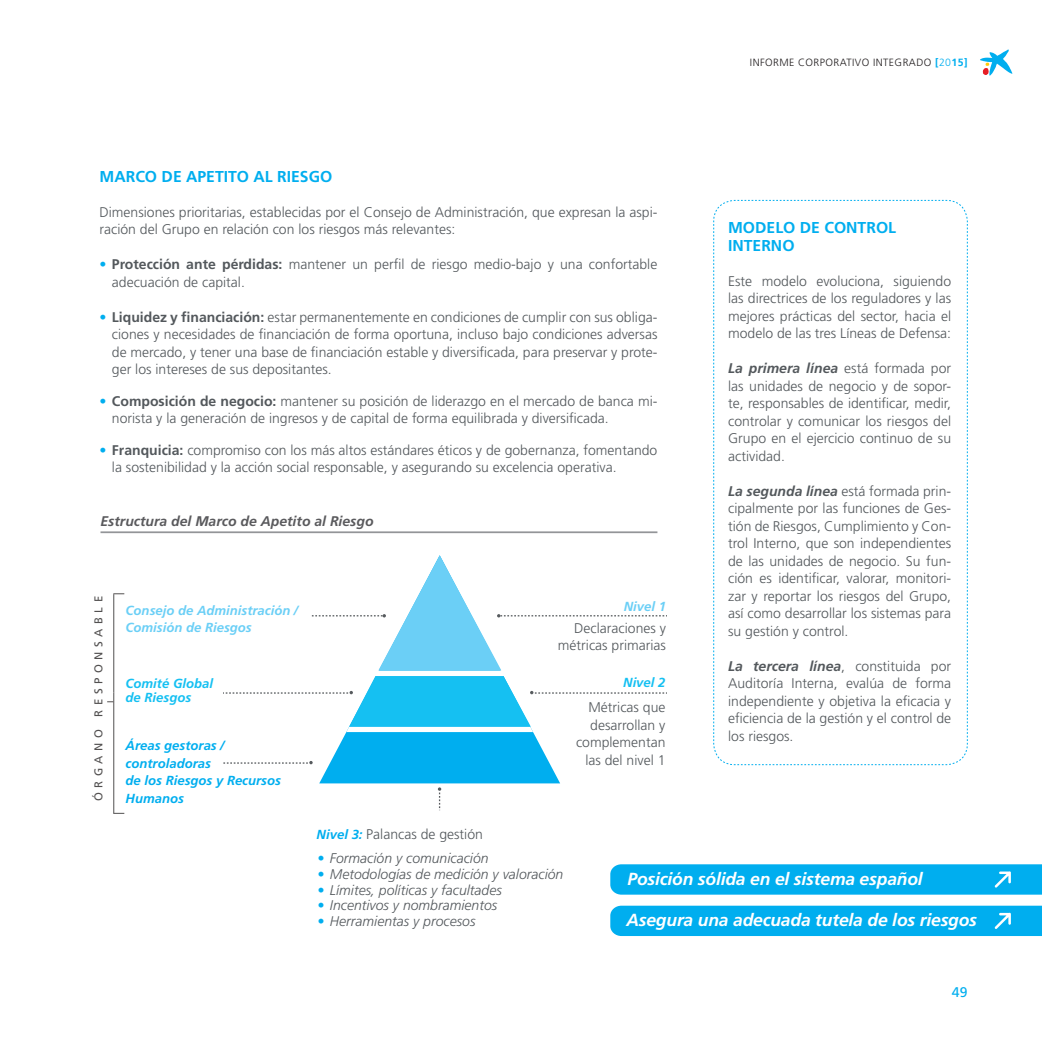
<style>
.page{position:relative;width:1042px;height:1042px;background:#fff}
.page>*{position:absolute;margin:0;border:0;box-sizing:border-box;transform-origin:0 0}
.t1{font:italic 700 17.5px "Frutiger LT Std";letter-spacing:-.01em;color:#fff}
.t2{font:700 15.75px "Frutiger LT Std";color:#00aeef}
.Text_Esp{font:300 14px/17.5px "Frutiger LT Std";color:#53585c;text-align:justify}
.t3{font:italic 300 14px "Frutiger LT Std";color:#53585c}
.Títol_gràfics{font:italic 700 14px "Frutiger LT Std";color:#5a5a5d}
.t4{font:14px "Frutiger LT Std";color:#00aeef}
.t5{font:italic 700 13.12px/17.5px "Frutiger LT Std";color:#00aeef}
.t6{font:italic 700 13.12px "Frutiger LT Std";color:#6bcff6}
.t7{font:italic 700 13.12px "Frutiger LT Std";color:#15c0f2}
.t8{font:11.38px "Frutiger LT Std";letter-spacing:.4em;color:#525050}
.t9{font:300 10.5px "Frutiger LT Std";letter-spacing:.04em;color:#231f20}
.s1{font-weight:700;color:#00aeef}
.s2{font-weight:700}
.s3{color:#00aeef}
.s4{font-weight:700;font-style:italic}
.s5{font-weight:700;font-style:italic;font-size:13.12px;color:#00aeef}
</style>
<div class="page">
<svg style="left:980px;top:50px;width:32px;height:26px"></svg>
<div style="left:319px;top:765px;width:241px;height:18px;background:#00aeef"></div>
<svg style="left:438px;top:787px;width:3px;height:23px"></svg>
<hr style="left:113px;top:692px;width:1px;height:121px;background:#525050">
<svg style="left:107px;top:531px;width:560px;height:234px"></svg>
<svg style="left:713px;top:199px;width:255px;height:566px"></svg>
<div style="left:610px;top:905px;width:432px;height:31px;background:#00aeef"></div>
<div style="left:610px;top:864px;width:432px;height:30px;background:#00aeef"></div>
<hr style="left:100px;top:531px;width:557px;height:2px;background:#939598">
<p class="t2" style="left:99px;top:167px;width:234px">MARCO DE APETITO AL RIESGO</p>
<p class="Text_Esp" style="left:99px;top:203px;width:559px">Dimensiones prioritarias, establecidas por el Consejo de Administración, que expresan la aspi&shy;ración del Grupo en relación con los riesgos más relevantes:</p>
<p class="Text_Esp" style="left:112px;top:256px;width:547px;text-indent:-12px"><span class="s1">•</span> <span class="s2">Protección ante pérdidas:</span> mantener un perfil de riesgo medio-bajo y una confortable adecuación de capital.</p>
<p class="Text_Esp" style="left:112px;top:308px;width:547px;text-indent:-12px"><span class="s1">•</span> <span class="s2">Liquidez y financiación:</span> estar permanentemente en condiciones de cumplir con sus obliga&shy;ciones y necesidades de financiación de forma oportuna, incluso bajo condiciones adversas de mercado, y tener una base de financiación estable y diversificada, para preservar y prote&shy;ger los intereses de sus depositantes.</p>
<p class="Text_Esp" style="left:112px;top:392px;width:547px;text-indent:-12px"><span class="s1">•</span> <span class="s2">Composición de negocio:</span> mantener su posición de liderazgo en el mercado de banca mi&shy;norista y la generación de ingresos y de capital de forma equilibrada y diversificada.</p>
<p class="Text_Esp" style="left:112px;top:441px;width:547px;text-indent:-12px"><span class="s1">•</span> <span class="s2">Franquicia:</span> compromiso con los más altos estándares éticos y de gobernanza, fomentando la sostenibilidad y la acción social responsable, y asegurando su excelencia operativa.</p>
<p class="Títol_gràfics" style="left:100px;top:512px;width:275px">Estructura del Marco de Apetito al Riesgo</p>
<p class="t8" style="left:92px;top:801px;width:207px;rotate:-90deg">ÓRGANO RESPONSABLE</p>
<p class="t6" style="left:126px;top:602px;width:174px">Consejo de Administración /</p>
<p class="t6" style="left:126px;top:620px;width:128px">Comisión de Riesgos</p>
<p class="t7" style="left:126px;top:676px;width:89px">Comité Global</p>
<p class="t7" style="left:126px;top:690px;width:67px">de Riesgos</p>
<p class="t5" style="left:126px;top:737px;width:100px">Áreas gestoras /</p>
<p class="t5" style="left:126px;top:754px;width:87px">controladoras</p>
<p class="t5" style="left:126px;top:772px;width:157px">de los Riesgos y Recursos<br>Humanos</p>
<p class="t6" style="left:624px;top:598px;width:44px">Nivel 1</p>
<p class="Text_Esp" style="left:574px;top:619px;width:93px">Declaraciones y</p>
<p class="Text_Esp" style="left:558px;top:637px;width:110px">métricas primarias</p>
<p class="t7" style="left:623px;top:674px;width:44px">Nivel 2</p>
<p class="Text_Esp" style="left:588px;top:699px;width:78px">Métricas que</p>
<p class="Text_Esp" style="left:590px;top:716px;width:77px">desarrollan y</p>
<p class="Text_Esp" style="left:576px;top:734px;width:91px">complementan</p>
<p class="Text_Esp" style="left:585px;top:751px;width:82px">las del nivel 1</p>
<p class="t9" style="left:750px;top:57px;width:219px">INFORME CORPORATIVO INTEGRADO <span class="s1">[</span><span class="s3">20</span><span class="s1">15]</span></p>
<p class="t2" style="left:728px;top:219px;width:170px">MODELO DE CONTROL</p>
<p class="t2" style="left:728px;top:236px;width:68px">INTERNO</p>
<p class="Text_Esp" style="left:728px;top:272px;width:224px">Este modelo evoluciona, siguiendo las directrices de los reguladores y las mejores prácticas del sector, hacia el modelo de las tres Líneas de Defensa:</p>
<p class="Text_Esp" style="left:728px;top:360px;width:224px"><span class="s4">La primera línea</span> está formada por las unidades de negocio y de sopor&shy;te, responsables de identificar, medir, controlar y comunicar los riesgos del Grupo en el ejercicio continuo de su actividad.</p>
<p class="Text_Esp" style="left:728px;top:482px;width:224px"><span class="s4">La segunda línea</span> está formada prin&shy;cipalmente por las funciones de Ges&shy;tión de Riesgos, Cumplimiento y Con&shy;trol Interno, que son independientes de las unidades de negocio. Su fun&shy;ción es identificar, valorar, monitori&shy;zar y reportar los riesgos del Grupo, así como desarrollar los sistemas para su gestión y control.</p>
<p class="Text_Esp" style="left:728px;top:657px;width:224px"><span class="s4">La tercera línea</span>, constituida por Auditoría Interna, evalúa de forma independiente y objetiva la eficacia y eficiencia de la gestión y el control de los riesgos.</p>
<p class="Text_Esp" style="left:317px;top:825px;width:168px"><span class="s5">Nivel 3:</span> Palancas de gestión</p>
<p class="t3" style="left:317px;top:850px;width:173px"><span class="s3">•</span> Formación y comunicación</p>
<p class="t3" style="left:317px;top:866px;width:247px"><span class="s3">•</span> Metodologías de medición y valoración</p>
<p class="t3" style="left:317px;top:882px;width:186px"><span class="s3">•</span> Límites, políticas y facultades</p>
<p class="t3" style="left:317px;top:897px;width:181px"><span class="s3">•</span> Incentivos y nombramientos</p>
<p class="t3" style="left:317px;top:913px;width:159px"><span class="s3">•</span> Herramientas y procesos</p>
<p class="t1" style="left:627px;top:868px;width:297px">Posición sólida en el sistema español</p>
<p class="t1" style="left:626px;top:910px;width:352px">Asegura una adecuada tutela de los riesgos</p>
<p class="t4" style="left:952px;top:983px;width:17px">49</p>
</div>
